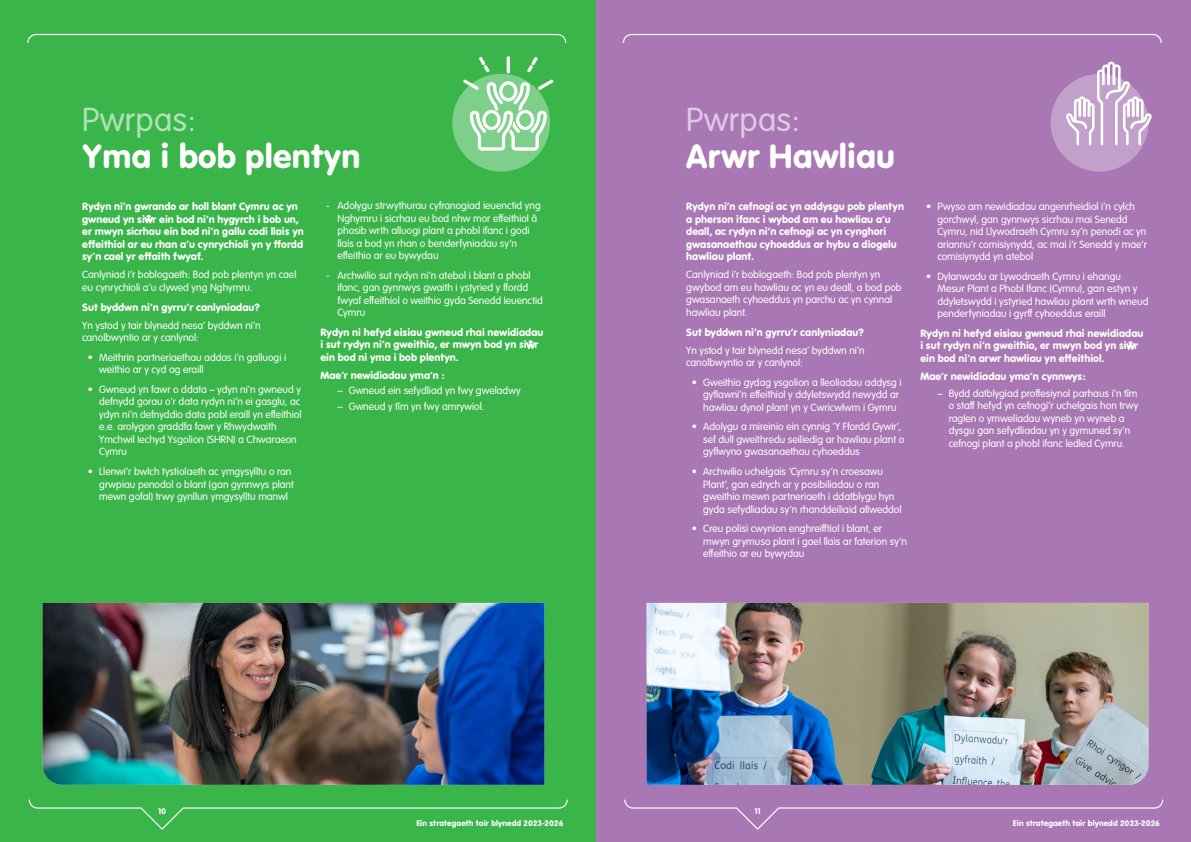
<style>
.page{position:relative;width:1191px;height:842px;background:#fff}
.page>*{position:absolute;margin:0;border:0;box-sizing:border-box;transform-origin:0 0}
.Body{font:35px/37px "VAG Rundschrift D";letter-spacing:.005em;color:#fff}
.Body-2{font:300 11px/12.5px "VAG Rundschrift D";color:#fff}
.Body-3{font:11px/12.5px "VAG Rundschrift D";color:#fff}
.Body-4{font:8.5px "VAG Rundschrift D";letter-spacing:.01em;color:#fff}
.s1{font-weight:300;color:#b0e1b7}
.s2{font-weight:300}
.s3{font-weight:300;color:#ddc9e1}
</style>
<div class="page">
<div style="left:595px;top:0;width:596px;height:842px;background:#a978b4"></div>
<div style="left:1050px;top:74px;width:98px;height:98px;background:#c3a0ca;border-radius:50%"></div>
<div style="left:0;top:0;width:595px;height:842px;background:#39b54a"></div>
<svg style="left:28px;top:799px;width:540px;height:31px"></svg>
<svg style="left:624px;top:799px;width:539px;height:31px"></svg>
<svg style="left:622px;top:34px;width:540px;height:9px"></svg>
<img style="left:43px;top:603px;width:501px;height:182px">
<img style="left:646px;top:603px;width:502px;height:182px">
<svg style="left:1065px;top:62px;width:87px;height:83px"></svg>
<div style="left:452px;top:74px;width:98px;height:98px;background:#7ecf89;border-radius:50%"></div>
<svg style="left:27px;top:33px;width:540px;height:117px"></svg>
<p class="Body" style="left:82px;top:100px;width:280px"><span class="s1">Pwrpas:<br></span>Yma i bob plentyn</p>
<p class="Body-3" style="left:82px;top:200px;width:223px">Rydyn ni’n gwrando ar holl blant Cymru ac yn gwneud yn si<span class="s2">ŵ</span>r ein bod ni’n hygyrch i bob un, er mwyn sicrhau ein bod ni’n gallu codi llais yn effeithiol ar eu rhan a’u cynrychioli yn y ffordd sy’n cael yr effaith fwyaf.</p>
<p class="Body-2" style="left:82px;top:269px;width:216px">Canlyniad i’r boblogaeth: Bod pob plentyn yn cael eu cynrychioli a’u clywed yng Nghymru.</p>
<p class="Body-3" style="left:82px;top:301px;width:179px">Sut byddwn ni’n gyrru’r canlyniadau?</p>
<p class="Body-2" style="left:82px;top:319px;width:180px">Yn ystod y tair blynedd nesa’ byddwn ni’n canolbwyntio ar y canlynol:</p>
<p class="Body-2" style="left:99px;top:351px;width:188px;text-indent:-11px">• Meithrin partneriaethau addas i’n galluogi i weithio ar y cyd ag eraill</p>
<p class="Body-2" style="left:99px;top:383px;width:204px;text-indent:-11px">• Gwneud yn fawr o ddata – ydyn ni’n gwneud y defnydd gorau o’r data rydyn ni’n ei gasglu, ac ydyn ni’n defnyddio data pobl eraill yn effeithiol e.e. arolygon graddfa fawr y Rhwydwaith Ymchwil Iechyd Ysgolion (SHRN) a Chwaraeon Cymru</p>
<p class="Body-2" style="left:99px;top:465px;width:196px;text-indent:-11px">• Llenwi’r bwlch tystiolaeth ac ymgysylltu o ran grwpiau penodol o blant (gan gynnwys plant mewn gofal) trwy gynllun ymgysylltu manwl</p>
<p class="Body-2" style="left:337px;top:200px;width:205px;text-indent:-11px">- Adolygu strwythurau cyfranogiad ieuenctid yng Nghymru i sicrhau eu bod nhw mor effeithiol â phosib wrth alluogi plant a phobl ifanc i godi llais a bod yn rhan o benderfyniadau sy’n effeithio ar eu bywydau</p>
<p class="Body-2" style="left:337px;top:269px;width:207px;text-indent:-11px">- Archwilio sut rydyn ni’n atebol i blant a phobl ifanc, gan gynnwys gwaith i ystyried y ffordd fwyaf effeithiol o weithio gyda Senedd Ieuenctid Cymru</p>
<p class="Body-3" style="left:320px;top:326px;width:225px">Rydyn ni hefyd eisiau gwneud rhai newidiadau i sut rydyn ni’n gweithio, er mwyn bod yn si<span class="s2">ŵ</span>r ein bod ni yma i bob plentyn.</p>
<p class="Body-3" style="left:320px;top:369px;width:126px">Mae’r newidiadau yma’n :</p>
<p class="Body-2" style="left:337px;top:385px;width:185px">– Gwneud ein sefydliad yn fwy gweladwy</p>
<p class="Body-2" style="left:337px;top:400px;width:148px">– Gwneud y tîm yn fwy amrywiol.</p>
<p class="Body" style="left:686px;top:100px;width:210px"><span class="s3">Pwrpas:<br></span>Arwr Hawliau</p>
<p class="Body-3" style="left:686px;top:200px;width:219px">Rydyn ni’n cefnogi ac yn addysgu pob plentyn a pherson ifanc i wybod am eu hawliau a’u deall, ac rydyn ni’n cefnogi ac yn cynghori gwasanaethau cyhoeddus ar hybu a diogelu hawliau plant.</p>
<p class="Body-2" style="left:686px;top:269px;width:217px">Canlyniad i’r boblogaeth: Bod pob plentyn yn gwybod am eu hawliau ac yn eu deall, a bod pob gwasanaeth cyhoeddus yn parchu ac yn cynnal hawliau plant.</p>
<p class="Body-3" style="left:686px;top:326px;width:179px">Sut byddwn ni’n gyrru’r canlyniadau?</p>
<p class="Body-2" style="left:686px;top:344px;width:180px">Yn ystod y tair blynedd nesa’ byddwn ni’n canolbwyntio ar y canlynol:</p>
<p class="Body-2" style="left:703px;top:376px;width:200px;text-indent:-11px">• Gweithio gydag ysgolion a lleoliadau addysg i gyflawni’n effeithiol y ddyletswydd newydd ar hawliau dynol plant yn y Cwricwlwm i Gymru</p>
<p class="Body-2" style="left:703px;top:421px;width:202px;text-indent:-11px">• Adolygu a mireinio ein cynnig ‘Y Ffordd Gywir’, sef dull gweithredu seiliedig ar hawliau plant o gyflwyno gwasanaethau cyhoeddus</p>
<p class="Body-2" style="left:703px;top:465px;width:200px;text-indent:-11px">• Archwilio uchelgais ‘Cymru sy’n croesawu Plant’, gan edrych ar y posibiliadau o ran gweithio mewn partneriaeth i ddatblygu hyn gyda sefydliadau sy’n rhanddeiliaid allweddol</p>
<p class="Body-2" style="left:703px;top:522px;width:205px;text-indent:-11px">• Creu polisi cwynion enghreifftiol i blant, er mwyn grymuso plant i gael llais ar faterion sy’n effeithio ar eu bywydau</p>
<p class="Body-2" style="left:937px;top:201px;width:211px;text-indent:-11px">• Pwyso am newidiadau angenrheidiol i’n cylch gorchwyl, gan gynnwys sicrhau mai Senedd Cymru, nid Llywodraeth Cymru sy’n penodi ac yn ariannu’r comisiynydd, ac mai i’r Senedd y mae’r comisiynydd yn atebol</p>
<p class="Body-2" style="left:937px;top:270px;width:212px;text-indent:-11px">• Dylanwadu ar Lywodraeth Cymru i ehangu Mesur Plant a Phobl Ifanc (Cymru), gan estyn y ddyletswydd i ystyried hawliau plant wrth wneud penderfyniadau i gyrff cyhoeddus eraill</p>
<p class="Body-3" style="left:920px;top:327px;width:225px">Rydyn ni hefyd eisiau gwneud rhai newidiadau i sut rydyn ni’n gweithio, er mwyn bod yn si<span class="s2">ŵ</span>r ein bod ni’n arwr hawliau yn effeithiol.</p>
<p class="Body-3" style="left:920px;top:370px;width:167px">Mae’r newidiadau yma’n cynnwys:</p>
<p class="Body-2" style="left:948px;top:387px;width:191px;text-indent:-11px">– Bydd datblygiad proffesiynol parhaus i’n tîm o staff hefyd yn cefnogi’r uchelgais hon trwy raglen o ymweliadau wyneb yn wyneb a dysgu gan sefydliadau yn y gymuned sy’n cefnogi plant a phobl ifanc ledled Cymru.</p>
<p class="Body-4" style="left:158px;top:806px;width:9px">10</p>
<p class="Body-4" style="left:755px;top:806px;width:7px">11</p>
<p class="Body-4" style="left:416px;top:818px;width:148px">Ein strategaeth tair blynedd 2023-2026</p>
<p class="Body-4" style="left:1013px;top:818px;width:148px">Ein strategaeth tair blynedd 2023-2026</p>
</div>
